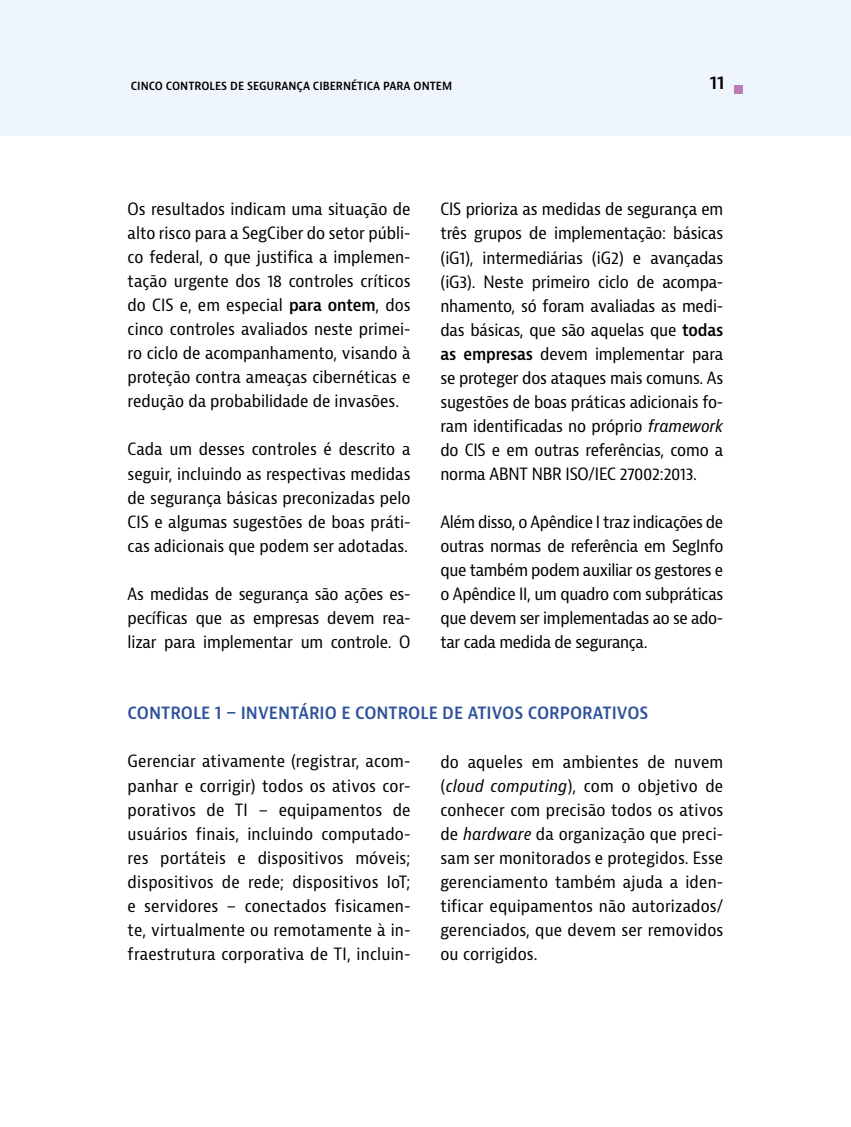
<style>
.page{position:relative;width:851px;height:1127px;background:#fff}
.page>*{position:absolute;margin:0;border:0;box-sizing:border-box;transform-origin:0 0}
.t1{font:600 condensed 18px "Bernina Sans";color:#30529c}
.t2{font:600 18px "Bernina Sans";color:#000}
.t3{font:condensed 16.5px/24px "Bernina Sans";letter-spacing:-.005em;color:#000;text-align:justify}
.t4{font:600 condensed 12px "Bernina Sans";color:#000}
.s1{font-weight:600}
.s2{font-style:italic}
</style>
<div class="page">
<div style="left:0;top:0;width:850px;height:135px;background:#eff5fc"></div>
<div style="left:734px;top:85px;width:9px;height:8px;background:#bb7cb3"></div>
<p class="t4" style="left:131px;top:78px;width:323px">CINCO CONTROLES DE SEGURANÇA CIBERNÉTICA PARA ONTEM</p>
<p class="t2" style="left:709px;top:71px;width:16px">11</p>
<p class="t3" style="left:128px;top:198px;width:284px">Os resultados indicam uma situação de alto risco para a SegCiber do setor públi&shy;co federal, o que justifica a implemen&shy;tação urgente dos 18 controles críticos do CIS e, em especial <span class="s1">para ontem</span>, dos cinco controles avaliados neste primei&shy;ro ciclo de acompanhamento, visando à proteção contra ameaças cibernéticas e redução da probabilidade de invasões.</p>
<p class="t3" style="left:128px;top:438px;width:284px">Cada um desses controles é descrito a seguir, incluindo as respectivas medidas de segurança básicas preconizadas pelo CIS e algumas sugestões de boas práti&shy;cas adicionais que podem ser adotadas.</p>
<p class="t3" style="left:128px;top:582px;width:284px">As medidas de segurança são ações es&shy;pecíficas que as empresas devem rea&shy;lizar para implementar um controle. O</p>
<p class="t3" style="left:440px;top:198px;width:284px">CIS prioriza as medidas de segurança em três grupos de implementação: básicas (iG1), intermediárias (iG2) e avançadas (iG3). Neste primeiro ciclo de acompa&shy;nhamento, só foram avaliadas as medi&shy;das básicas, que são aquelas que <span class="s1">todas as empresas</span> devem implementar para se proteger dos ataques mais comuns. As sugestões de boas práticas adicionais fo&shy;ram identificadas no próprio <span class="s2">framework </span>do CIS e em outras referências, como a norma ABNT NBR ISO/IEC 27002:2013.</p>
<p class="t3" style="left:440px;top:510px;width:284px">Além disso, o Apêndice I traz indicações de outras normas de referência em SegInfo que também podem auxiliar os gestores e o Apêndice II, um quadro com subpráticas que devem ser implementadas ao se ado&shy;tar cada medida de segurança.</p>
<p class="t1" style="left:128px;top:701px;width:522px">CONTROLE 1 – INVENTÁRIO E CONTROLE DE ATIVOS CORPORATIVOS</p>
<p class="t3" style="left:128px;top:750px;width:284px">Gerenciar ativamente (registrar, acom&shy;panhar e corrigir) todos os ativos cor&shy;porativos de TI – equipamentos de usuários finais, incluindo computado&shy;res portáteis e dispositivos móveis; dispositivos de rede; dispositivos IoT; e servidores – conectados fisicamen&shy;te, virtualmente ou remotamente à in&shy;fraestrutura corporativa de TI, incluin-</p>
<p class="t3" style="left:440px;top:750px;width:284px">do aqueles em ambientes de nuvem (<span class="s2">cloud computing</span>), com o objetivo de conhecer com precisão todos os ativos de <span class="s2">hardware</span> da organização que preci&shy;sam ser monitorados e protegidos. Esse gerenciamento também ajuda a iden&shy;tificar equipamentos não autorizados/ gerenciados, que devem ser removidos ou corrigidos.</p>
</div>
